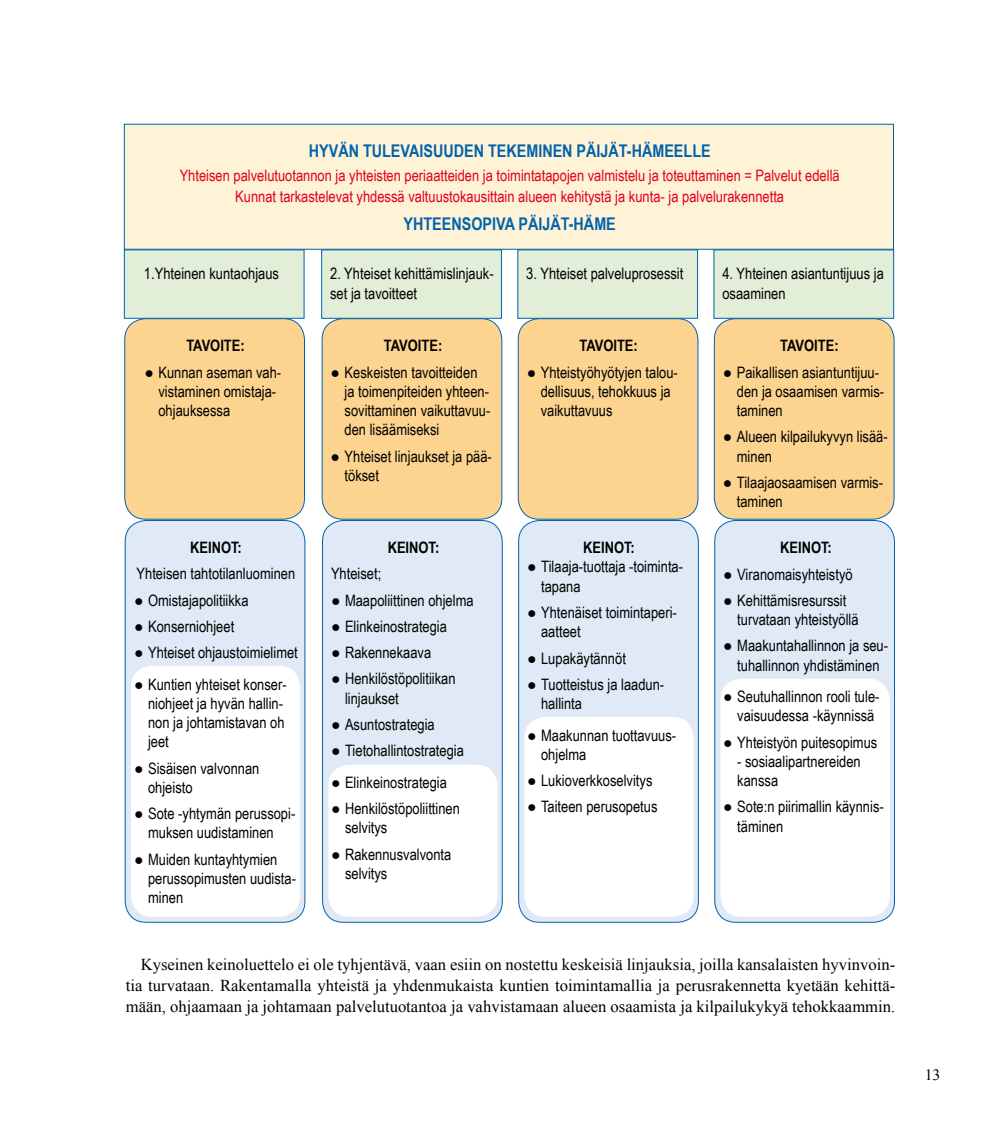
<style>
.page{position:relative;width:993px;height:1141px;background:#fff}
.page>*{position:absolute;margin:0;border:0;box-sizing:border-box;transform-origin:0 0}
.t1{font:700 17.5px "Arial Narrow";color:#0062ac}
.t2{font:16.62px/21px "Times New Roman";color:#000;text-align:justify}
.t3{font:15.75px/19.2px "Arial Narrow";color:#000}
.t4{font:15.75px/21px "Arial Narrow";color:#e2001a;text-align:center}
.t5{font:700 15.75px "Arial Narrow";color:#000}
.t6{font:15.75px "Times New Roman";color:#000}
</style>
<div class="page">
<div style="left:124px;top:124px;width:769px;height:126px;background:#fff3d7"></div>
<div style="left:124px;top:249px;width:180px;height:70px;background:#e2eed8;border:1px solid #0062ac"></div>
<div style="left:321px;top:249px;width:180px;height:70px;background:#e2eed8;border:1px solid #0062ac"></div>
<div style="left:517px;top:249px;width:180px;height:70px;background:#e2eed8;border:1px solid #0062ac"></div>
<div style="left:713px;top:249px;width:180px;height:70px;background:#e2eed8;border:1px solid #0062ac"></div>
<div style="left:125px;top:319px;width:179px;height:200px;background:#fdd48f;border-radius:21px"></div>
<div style="left:124px;top:318px;width:181px;height:202px;border:1px solid #0062ac;border-radius:21px"></div>
<div style="left:322px;top:319px;width:179px;height:200px;background:#fdd48f;border-radius:21px"></div>
<div style="left:321px;top:318px;width:181px;height:202px;border:1px solid #0062ac;border-radius:21px"></div>
<div style="left:518px;top:319px;width:179px;height:200px;background:#fdd48f;border-radius:21px"></div>
<div style="left:517px;top:318px;width:181px;height:202px;border:1px solid #0062ac;border-radius:21px"></div>
<div style="left:714px;top:319px;width:179px;height:200px;background:#fdd48f;border-radius:21px"></div>
<div style="left:713px;top:318px;width:181px;height:202px;border:1px solid #0062ac;border-radius:21px"></div>
<div style="left:125px;top:520px;width:180px;height:402px;background:#dfeaf6;border-radius:21px"></div>
<div style="left:125px;top:520px;width:180px;height:403px;border:1px solid #0062ac;border-radius:21px"></div>
<div style="left:322px;top:520px;width:180px;height:402px;background:#dfeaf6;border-radius:21px"></div>
<div style="left:322px;top:520px;width:180px;height:403px;border:1px solid #0062ac;border-radius:21px"></div>
<div style="left:518px;top:520px;width:180px;height:402px;background:#dfeaf6;border-radius:21px"></div>
<div style="left:518px;top:520px;width:180px;height:403px;border:1px solid #0062ac;border-radius:21px"></div>
<div style="left:714px;top:520px;width:180px;height:402px;background:#dfeaf6;border-radius:21px"></div>
<div style="left:714px;top:520px;width:180px;height:403px;border:1px solid #0062ac;border-radius:21px"></div>
<div style="left:131px;top:666px;width:169px;height:251px;background:#fff;border-radius:21px"></div>
<div style="left:524px;top:717px;width:169px;height:200px;background:#fff;border-radius:21px"></div>
<div style="left:720px;top:679px;width:169px;height:238px;background:#fff;border-radius:21px"></div>
<div style="left:328px;top:765px;width:169px;height:152px;background:#fff;border-radius:21px"></div>
<p class="t1" style="left:309px;top:138px;width:403px">HYVÄN TULEVAISUUDEN TEKEMINEN PÄIJÄT-HÄMEELLE</p>
<p class="t4" style="left:180px;top:165px;width:661px">Yhteisen palvelutuotannon ja yhteisten periaatteiden ja toimintatapojen valmistelu ja toteuttaminen = Palvelut edellä<br>Kunnat tarkastelevat yhdessä valtuustokausittain alueen kehitystä ja kunta- ja palvelurakennetta</p>
<p class="t1" style="left:403px;top:211px;width:214px">YHTEENSOPIVA PÄIJÄT-HÄME</p>
<p class="t3" style="left:144px;top:264px;width:136px">1.Yhteinen kuntaohjaus</p>
<p class="t3" style="left:330px;top:264px;width:165px">2. Yhteiset kehittämislinjauk&shy;set ja tavoitteet</p>
<p class="t3" style="left:526px;top:264px;width:158px">3. Yhteiset palveluprosessit</p>
<p class="t3" style="left:722px;top:264px;width:163px">4. Yhteinen asiantuntijuus ja osaaminen</p>
<p class="t5" style="left:186px;top:334px;width:60px">TAVOITE:</p>
<p class="t3" style="left:158px;top:362px;width:124px;text-indent:-14px">● Kunnan aseman vah&shy;vistaminen omistaja&shy;ohjauksessa</p>
<p class="t5" style="left:384px;top:334px;width:60px">TAVOITE:</p>
<p class="t3" style="left:344px;top:362px;width:147px;text-indent:-14px">● Keskeisten tavoitteiden ja toimenpiteiden yhteen&shy;sovittaminen vaikuttavuu&shy;den lisäämiseksi</p>
<p class="t3" style="left:344px;top:446px;width:149px;text-indent:-14px">● Yhteiset linjaukset ja pää&shy;tökset</p>
<p class="t5" style="left:579px;top:334px;width:60px">TAVOITE:</p>
<p class="t3" style="left:540px;top:362px;width:139px;text-indent:-14px">● Yhteistyöhyötyjen talou&shy;dellisuus, tehokkuus ja vaikuttavuus</p>
<p class="t5" style="left:780px;top:334px;width:60px">TAVOITE:</p>
<p class="t3" style="left:736px;top:362px;width:149px;text-indent:-14px">● Paikallisen asiantuntijuu&shy;den ja osaamisen varmis&shy;taminen</p>
<p class="t3" style="left:736px;top:427px;width:152px;text-indent:-14px">● Alueen kilpailukyvyn lisää&shy;minen</p>
<p class="t3" style="left:736px;top:472px;width:148px;text-indent:-14px">● Tilaajaosaamisen varmis&shy;taminen</p>
<p class="t5" style="left:190px;top:536px;width:53px">KEINOT:</p>
<p class="t3" style="left:136px;top:564px;width:160px">Yhteisen tahtotilanluominen</p>
<p class="t3" style="left:134px;top:590px;width:116px">● Omistajapolitiikka</p>
<p class="t3" style="left:134px;top:616px;width:102px">● Konserniohjeet</p>
<p class="t3" style="left:134px;top:642px;width:165px">● Yhteiset ohjaustoimielimet</p>
<p class="t3" style="left:148px;top:674px;width:140px;text-indent:-14px">● Kuntien yhteiset konser&shy;niohjeet ja hyvän hallin&shy;non ja johtamistavan oh jeet</p>
<p class="t3" style="left:148px;top:758px;width:113px;text-indent:-14px">● Sisäisen valvonnan ohjeisto</p>
<p class="t3" style="left:134px;top:803px;width:163px;text-align:center">● Sote -yhtymän perussopi&shy;muksen uudistaminen</p>
<p class="t3" style="left:148px;top:849px;width:149px;text-indent:-14px">● Muiden kuntayhtymien perussopimusten uudista&shy;minen</p>
<p class="t5" style="left:387px;top:536px;width:53px">KEINOT:</p>
<p class="t3" style="left:331px;top:564px;width:52px">Yhteiset;</p>
<p class="t3" style="left:331px;top:590px;width:144px">● Maapoliittinen ohjelma</p>
<p class="t3" style="left:331px;top:616px;width:117px">● Elinkeinostrategia</p>
<p class="t3" style="left:331px;top:642px;width:102px">● Rakennekaava</p>
<p class="t3" style="left:345px;top:669px;width:112px;text-indent:-14px">● Henkilöstöpolitiikan linjaukset</p>
<p class="t3" style="left:331px;top:714px;width:105px">● Asuntostrategia</p>
<p class="t3" style="left:331px;top:740px;width:134px">● Tietohallintostrategia</p>
<p class="t3" style="left:331px;top:772px;width:117px">● Elinkeinostrategia</p>
<p class="t3" style="left:345px;top:798px;width:116px;text-indent:-14px">● Henkilöstöpoliittinen selvitys</p>
<p class="t3" style="left:345px;top:844px;width:108px;text-indent:-14px">● Rakennusvalvonta selvitys</p>
<p class="t5" style="left:583px;top:536px;width:53px">KEINOT:</p>
<p class="t3" style="left:541px;top:557px;width:143px;text-indent:-14px">● Tilaaja-tuottaja -toiminta&shy;tapana</p>
<p class="t3" style="left:541px;top:602px;width:137px;text-indent:-14px">● Yhtenäiset toimintaperi&shy;aatteet</p>
<p class="t3" style="left:527px;top:648px;width:100px">● Lupakäytännöt</p>
<p class="t3" style="left:541px;top:674px;width:125px;text-indent:-14px">● Tuotteistus ja laadun&shy;hallinta</p>
<p class="t3" style="left:541px;top:725px;width:136px;text-indent:-14px">● Maakunnan tuottavuus&shy;ohjelma</p>
<p class="t3" style="left:527px;top:770px;width:127px">● Lukioverkkoselvitys</p>
<p class="t3" style="left:527px;top:796px;width:132px">● Taiteen perusopetus</p>
<p class="t5" style="left:779px;top:536px;width:53px">KEINOT:</p>
<p class="t3" style="left:723px;top:564px;width:131px">● Viranomaisyhteistyö</p>
<p class="t3" style="left:737px;top:590px;width:123px;text-indent:-14px">● Kehittämisresurssit turvataan yhteistyöllä</p>
<p class="t3" style="left:723px;top:635px;width:166px;text-align:center">● Maakuntahallinnon ja seu&shy;tuhallinnon yhdistäminen</p>
<p class="t3" style="left:723px;top:686px;width:158px;text-align:center">● Seutuhallinnon rooli tule&shy;vaisuudessa -käynnissä</p>
<p class="t3" style="left:723px;top:732px;width:155px">● Yhteistyön puitesopimus</p>
<p class="t3" style="left:737px;top:751px;width:125px">- sosiaalipartnereiden kanssa</p>
<p class="t3" style="left:737px;top:796px;width:148px;text-indent:-14px">● Sote:n piirimallin käynnis&shy;täminen</p>
<p class="t2" style="left:126px;top:954px;width:770px;text-indent:15px">Kyseinen keinoluettelo ei ole tyhjentävä, vaan esiin on nostettu keskeisiä linjauksia, joilla kansalaisten hyvinvoin&shy;tia turvataan. Rakentamalla yhteistä ja yhdenmukaista kuntien toimintamallia ja perusrakennetta kyetään kehittä&shy;mään, ohjaamaan ja johtamaan palvelutuotantoa ja vahvistamaan alueen osaamista ja kilpailukykyä tehokkaammin.</p>
<p class="t6" style="left:924px;top:1064px;width:17px">13</p>
</div>
